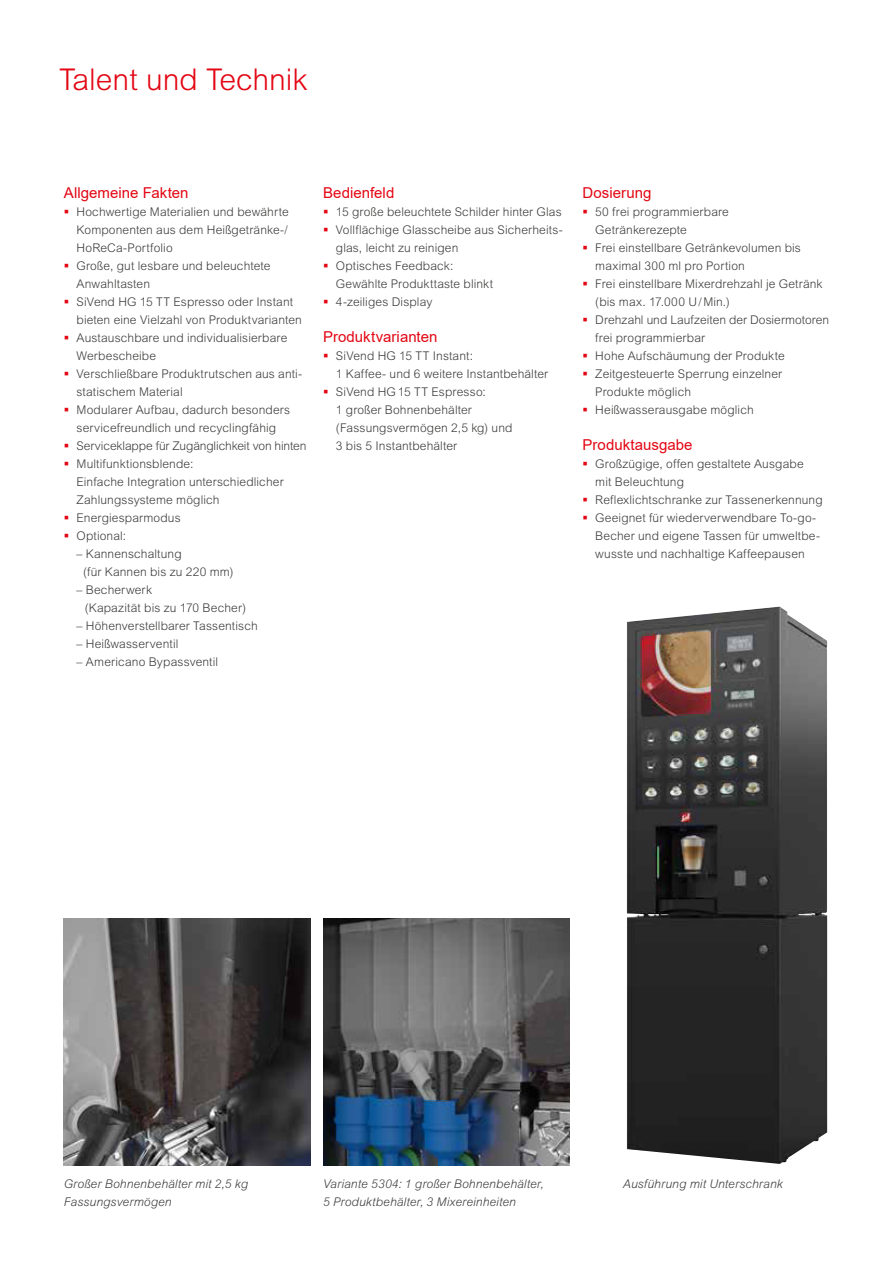
<style>
.page{position:relative;width:893px;height:1263px;background:#fff}
.page>*{position:absolute;margin:0;border:0;box-sizing:border-box;transform-origin:0 0}
.t1{font:300 30px "Arial MT Pro";color:#e30613}
.t2{font:15px "Arial";letter-spacing:.005em;color:#e30613}
.t3{font:300 12px/18px "Arial MT Pro";letter-spacing:.01em;color:#3c3c3b}
.t4{font:italic 300 12px/18px "Arial MT Pro";letter-spacing:.01em;color:#3c3c3b}
</style>
<div class="page">
<img style="left:323px;top:918px;width:247px;height:247px">
<img style="left:64px;top:918px;width:246px;height:247px">
<img style="left:627px;top:607px;width:200px;height:557px">
<h1 class="t1" style="left:59px;top:64px;width:250px">Talent und Technik</h1>
<p class="t2" style="left:64px;top:187px;width:126px">Allgemeine Fakten</p>
<p class="t3" style="left:77px;top:203px;width:231px">Hochwertige Materialien und bewährte<br>Komponenten aus dem Heißgetränke-/<br>HoReCa-Portfolio<br>Große, gut lesbare und beleuchtete<br>Anwahltasten<br>SiVend HG 15 TT Espresso oder Instant bieten eine Vielzahl von Produktvarianten<br>Austauschbare und individualisierbare<br>Werbescheibe<br>Verschließbare Produktrutschen aus anti&shy;statischem Material<br>Modularer Aufbau, dadurch besonders servicefreundlich und recyclingfähig<br>Serviceklappe für Zugänglichkeit von hinten<br>Multifunktionsblende:<br>Einfache Integration unterschiedlicher<br>Zahlungssysteme möglich<br>Energiesparmodus<br>Optional:</p>
<p class="t3" style="left:83px;top:545px;width:152px;text-indent:-7px">– Kannenschaltung<br>(für Kannen bis zu 220 mm)</p>
<p class="t3" style="left:85px;top:581px;width:163px;text-indent:-8px">– Becherwerk<br>(Kapazität bis zu 170 Becher)</p>
<p class="t3" style="left:77px;top:617px;width:183px">– Höhenverstellbarer Tassentisch</p>
<p class="t3" style="left:77px;top:635px;width:103px">– Heißwasserventil</p>
<p class="t3" style="left:77px;top:653px;width:143px">– Americano Bypassventil</p>
<p class="t2" style="left:323px;top:187px;width:73px">Bedienfeld</p>
<p class="t3" style="left:336px;top:203px;width:228px">15 große beleuchtete Schilder hinter Glas<br>Vollflächige Glasscheibe aus Sicherheits&shy;glas, leicht zu reinigen<br>Optisches Feedback:<br>Gewählte Produkttaste blinkt<br>4-zeiliges Display</p>
<p class="t2" style="left:323px;top:331px;width:116px">Produktvarianten</p>
<p class="t3" style="left:336px;top:347px;width:214px">SiVend HG 15 TT Instant:<br>1 Kaffee- und 6 weitere Instantbehälter<br>SiVend HG 15 TT Espresso:<br>1 großer Bohnenbehälter (Fassungsvermögen 2,5 kg) und<br>3 bis 5 Instantbehälter</p>
<p class="t2" style="left:583px;top:187px;width:71px">Dosierung</p>
<p class="t3" style="left:595px;top:203px;width:235px">50 frei programmierbare<br>Getränkerezepte<br>Frei einstellbare Getränkevolumen bis maximal 300 ml pro Portion<br>Frei einstellbare Mixerdrehzahl je Getränk (bis max. 17.000 U / Min.)<br>Drehzahl und Laufzeiten der Dosiermotoren frei programmierbar<br>Hohe Aufschäumung der Produkte<br>Zeitgesteuerte Sperrung einzelner<br>Produkte möglich<br>Heißwasserausgabe möglich</p>
<p class="t2" style="left:583px;top:439px;width:111px">Produktausgabe</p>
<p class="t3" style="left:595px;top:455px;width:229px">Großzügige, offen gestaltete Ausgabe mit Beleuchtung<br>Reflexlichtschranke zur Tassenerkennung Geeignet für wiederverwendbare To-go-Becher und eigene Tassen für umweltbe&shy;wusste und nachhaltige Kaffeepausen</p>
<p class="t4" style="left:64px;top:1176px;width:186px">Großer Bohnenbehälter mit 2,5 kg<br>Fassungsvermögen</p>
<p class="t4" style="left:623px;top:1176px;width:161px">Ausführung mit Unterschrank</p>
<p class="t4" style="left:323px;top:1176px;width:222px">Variante 5304: 1 großer Bohnenbehälter,<br>5 Produktbehälter, 3 Mixereinheiten</p>
</div>
